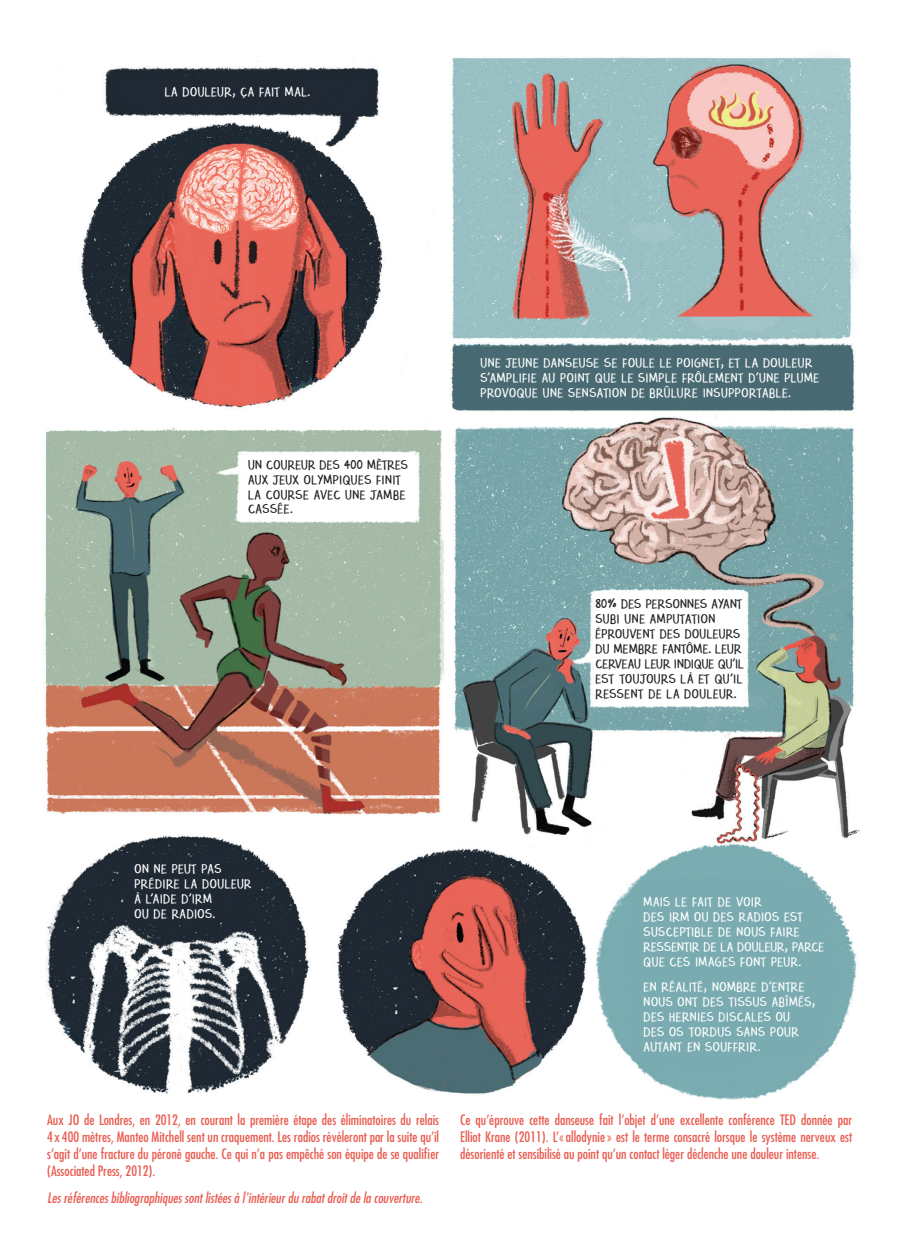
<style>
.page{position:relative;width:913px;height:1241px;background:#fff}
.page>*{position:absolute;margin:0;border:0;box-sizing:border-box;transform-origin:0 0}
.t1{font:condensed 14px/16.8px "Futura";color:#e95c51;text-align:justify}
.t2{font:italic condensed 14px "Futura";color:#e95c51}
.Dolor_autre{font:9.62px/14.9px "Sophie Standing New";letter-spacing:.05em;color:#fff;scale:.92 1}
.Dolor_autre-2{font:9.62px/14.9px "Sophie Standing New";letter-spacing:.025em;color:#231f20;scale:.92 1}
.Dolor_autre-3{font:9.62px/14.9px "Sophie Standing New";letter-spacing:.03em;color:#fff;scale:.92 1}
.Dolor_autre-4{font:9.62px/14.9px "Sophie Standing New";letter-spacing:.05em;color:#231f20;scale:.92 1}
</style>
<div class="page">
<img style="left:43px;top:56px;width:817px;height:1044px">
<p class="Dolor_autre" style="left:165px;top:86px;width:159px">LA DOULEUR, ÇA FAIT MAL.</p>
<p class="Dolor_autre-2" style="left:248px;top:458px;width:175px">UN COUREUR DES 400 MÈTRES<br>AUX JEUX OLYMPIQUES FINIT</p>
<p class="Dolor_autre-4" style="left:248px;top:487px;width:173px">LA COURSE AVEC UNE JAMBE<br>CASSÉE.</p>
<p class="Dolor_autre" style="left:480px;top:356px;width:370px">UNE JEUNE DANSEUSE SE FOULE LE POIGNET, ET LA DOULEUR<br>S’AMPLIFIE AU POINT QUE LE SIMPLE FRÔLEMENT D’UNE PLUME<br>PROVOQUE UNE SENSATION DE BRÛLURE INSUPPORTABLE.</p>
<p class="Dolor_autre-2" style="left:595px;top:597px;width:163px">80% DES PERSONNES AYANT<br>SUBI UNE AMPUTATION<br>ÉPROUVENT DES DOULEURS<br>DU MEMBRE FANTÔME. LEUR<br>CERVEAU LEUR INDIQUE QU’IL<br>EST TOUJOURS LÀ ET QU'IL<br>RESSENT DE LA DOULEUR.</p>
<p class="Dolor_autre" style="left:134px;top:862px;width:129px">ON NE PEUT PAS<br>PRÉDIRE LA DOULEUR</p>
<p class="Dolor_autre" style="left:134px;top:891px;width:86px">À L’AIDE D’IRM</p>
<p class="Dolor_autre" style="left:134px;top:906px;width:89px">OU DE RADIOS.</p>
<p class="Dolor_autre-3" style="left:643px;top:895px;width:130px">MAIS LE FAIT DE VOIR</p>
<p class="Dolor_autre-3" style="left:643px;top:910px;width:198px">DES IRM OU DES RADIOS EST<br>SUSCEPTIBLE DE NOUS FAIRE<br>RESSENTIR DE LA DOULEUR, PARCE</p>
<p class="Dolor_autre" style="left:643px;top:954px;width:173px">QUE CES IMAGES FONT PEUR.</p>
<p class="Dolor_autre" style="left:643px;top:980px;width:177px">EN RÉALITÉ, NOMBRE D’ENTRE</p>
<p class="Dolor_autre" style="left:643px;top:994px;width:188px">NOUS ONT DES TISSUS ABÎMÉS,</p>
<p class="Dolor_autre" style="left:643px;top:1009px;width:161px">DES HERNIES DISCALES OU</p>
<p class="Dolor_autre" style="left:643px;top:1024px;width:170px">DES OS TORDUS SANS POUR</p>
<p class="Dolor_autre" style="left:643px;top:1039px;width:128px">AUTANT EN SOUFFRIR.</p>
<p class="t1" style="left:47px;top:1111px;width:393px">Aux JO de Londres, en 2012, en courant la première étape des éliminatoires du relais 4 x 400 mètres, Manteo Mitchell sent un craquement. Les radios révéleront par la suite qu’il s’agit d’une fracture du péroné gauche. Ce qui n’a pas empêché son équipe de se qualifier (Associated Press, 2012).</p>
<p class="t2" style="left:47px;top:1188px;width:377px">Les références bibliographiques sont listées à l'intérieur du rabat droit de la couverture.</p>
<p class="t1" style="left:460px;top:1111px;width:393px">Ce qu’éprouve cette danseuse fait l’objet d’une excellente conférence TED donnée par Elliot Krane (2011). L’«allodynie» est le terme consacré lorsque le système nerveux est désorienté et sensibilisé au point qu’un contact léger déclenche une douleur intense.</p>
</div>
